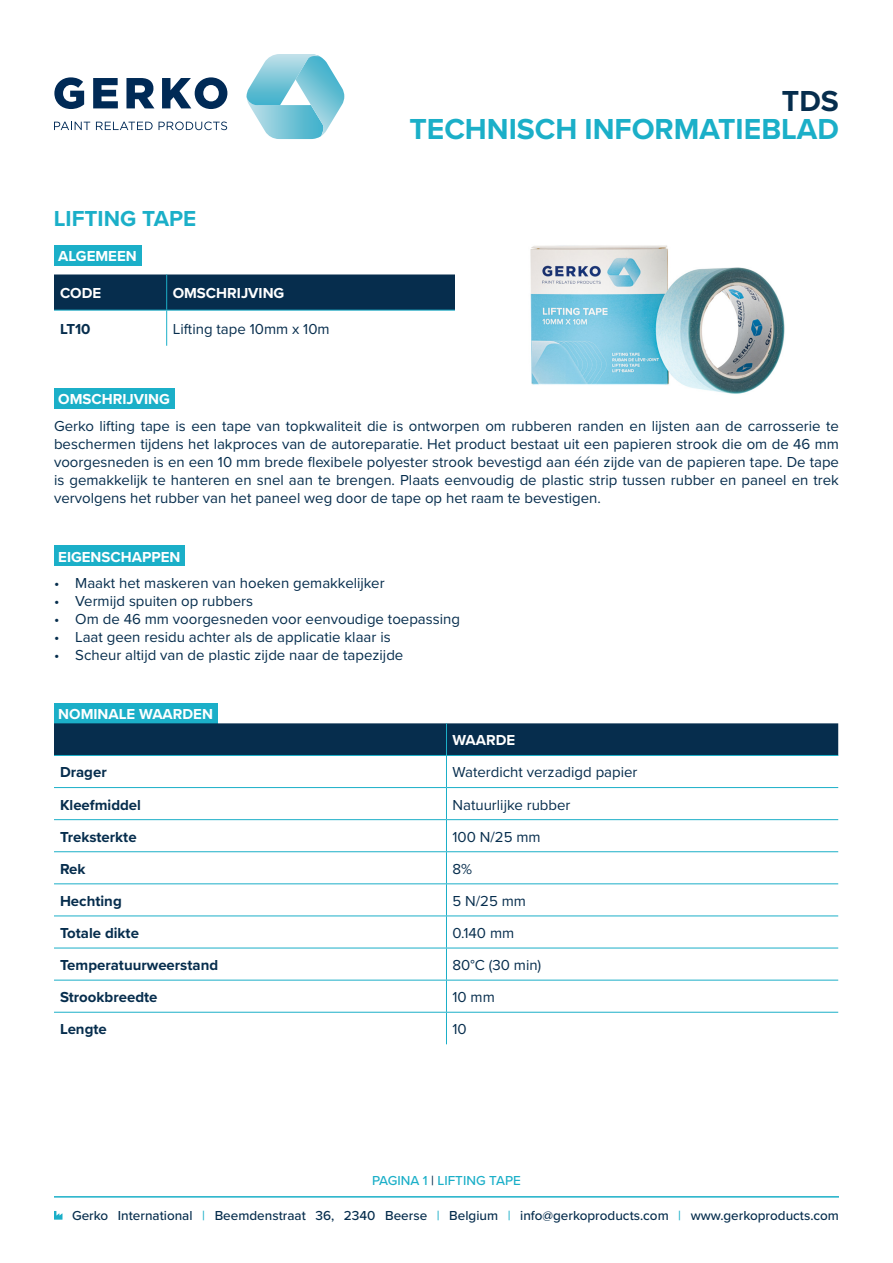
<style>
.page{position:relative;width:893px;height:1263px;background:#fff}
.page>*{position:absolute;margin:0;border:0;box-sizing:border-box;transform-origin:0 0}
.t1{font:700 30px "Proxima Nova";color:#1bafc8}
.t2{font:700 30px "Proxima Nova";color:#062d4d}
.t3{font:700 22.5px "Proxima Nova";color:#1bafc8}
.Alineastijl{font:15px/18px "Proxima Nova";color:#062d4d;text-align:justify}
.t4{font:700 15px "Proxima Nova";color:#062d4d}
.t5{font:700 15px "Proxima Nova";color:#fff}
.t6{font:500 13.5px "Proxima Nova";color:#062d4d}
.t7{font:500 13.5px "Proxima Nova";color:#1bafc8}
.s1{color:#062d4d}
.s2{color:#1bafc8}
</style>
<div class="page">
<div style="left:54px;top:245px;width:87px;height:21px;background:#1bafc8"></div>
<div style="left:54px;top:274px;width:401px;height:36px;background:#062d4d"></div>
<hr style="left:166px;top:274px;width:1px;height:36px;background:#1bafc8">
<hr style="left:54px;top:310px;width:113px;height:1px;background:#1bafc8">
<hr style="left:167px;top:310px;width:667px;height:1px;background:#1bafc8">
<hr style="left:166px;top:310px;width:1px;height:36px;background:#1bafc8">
<div style="left:54px;top:388px;width:121px;height:21px;background:#1bafc8"></div>
<div style="left:54px;top:546px;width:131px;height:20px;background:#1bafc8"></div>
<div style="left:54px;top:703px;width:163px;height:20px;background:#1bafc8"></div>
<div style="left:54px;top:723px;width:784px;height:32px;background:#062d4d"></div>
<hr style="left:446px;top:723px;width:1px;height:32px;background:#1bafc8">
<hr style="left:54px;top:755px;width:392px;height:1px;background:#1bafc8">
<hr style="left:54px;top:787px;width:392px;height:1px;background:#1bafc8">
<hr style="left:54px;top:819px;width:392px;height:1px;background:#1bafc8">
<hr style="left:54px;top:851px;width:392px;height:1px;background:#1bafc8">
<hr style="left:54px;top:883px;width:392px;height:1px;background:#1bafc8">
<hr style="left:54px;top:915px;width:392px;height:1px;background:#1bafc8">
<hr style="left:54px;top:948px;width:392px;height:1px;background:#1bafc8">
<hr style="left:54px;top:980px;width:392px;height:1px;background:#1bafc8">
<hr style="left:446px;top:756px;width:1px;height:31px;background:#1bafc8">
<hr style="left:446px;top:788px;width:1px;height:31px;background:#1bafc8">
<hr style="left:446px;top:820px;width:1px;height:31px;background:#1bafc8">
<hr style="left:446px;top:852px;width:1px;height:31px;background:#1bafc8">
<hr style="left:446px;top:884px;width:1px;height:31px;background:#1bafc8">
<hr style="left:446px;top:916px;width:1px;height:32px;background:#1bafc8">
<hr style="left:446px;top:948px;width:1px;height:32px;background:#1bafc8">
<hr style="left:446px;top:980px;width:1px;height:32px;background:#1bafc8">
<hr style="left:446px;top:755px;width:392px;height:1px;background:#1bafc8">
<hr style="left:446px;top:787px;width:392px;height:1px;background:#1bafc8">
<hr style="left:446px;top:819px;width:392px;height:1px;background:#1bafc8">
<hr style="left:446px;top:851px;width:392px;height:1px;background:#1bafc8">
<hr style="left:446px;top:883px;width:392px;height:1px;background:#1bafc8">
<hr style="left:446px;top:915px;width:392px;height:1px;background:#1bafc8">
<hr style="left:446px;top:948px;width:392px;height:1px;background:#1bafc8">
<hr style="left:446px;top:980px;width:392px;height:1px;background:#1bafc8">
<hr style="left:54px;top:1012px;width:392px;height:1px;background:#1bafc8">
<hr style="left:446px;top:1012px;width:1px;height:32px;background:#1bafc8">
<hr style="left:446px;top:1012px;width:392px;height:1px;background:#1bafc8">
<svg style="left:54px;top:122px;width:36px;height:8px"></svg>
<svg style="left:96px;top:122px;width:57px;height:8px"></svg>
<svg style="left:159px;top:122px;width:68px;height:8px"></svg>
<svg style="left:54px;top:77px;width:30px;height:32px"></svg>
<svg style="left:93px;top:78px;width:25px;height:30px"></svg>
<svg style="left:126px;top:78px;width:28px;height:30px"></svg>
<svg style="left:162px;top:77px;width:65px;height:32px"></svg>
<svg style="left:246px;top:54px;width:98px;height:85px"></svg>
<svg style="left:54px;top:1211px;width:8px;height:8px"></svg>
<hr style="left:54px;top:1196px;width:785px;height:1px;background:#1bafc8">
<div style="left:456px;top:194px;width:383px;height:223px;background:#fff"></div>
<img style="left:530px;top:245px;width:255px;height:149px">
<p class="t3" style="left:54px;top:202px;width:144px">LIFTING TAPE</p>
<p class="t5" style="left:58px;top:245px;width:80px">ALGEMEEN</p>
<p class="t5" style="left:60px;top:282px;width:43px">CODE</p>
<p class="t5" style="left:173px;top:282px;width:113px">OMSCHRIJVING</p>
<p class="t4" style="left:60px;top:318px;width:32px">LT10</p>
<p class="Alineastijl" style="left:173px;top:319px;width:158px">Lifting tape 10mm x 10m</p>
<p class="t2" style="left:782px;top:78px;width:58px">TDS</p>
<p class="t1" style="left:409px;top:107px;width:431px">TECHNISCH INFORMATIEBLAD</p>
<p class="t5" style="left:58px;top:388px;width:113px">OMSCHRIJVING</p>
<p class="Alineastijl" style="left:54px;top:416px;width:786px">Gerko lifting tape is een tape van topkwaliteit die is ontworpen om rubberen randen en lijsten aan de carrosserie te beschermen tijdens het lakproces van de autoreparatie. Het product bestaat uit een papieren strook die om de 46 mm voorgesneden is en een 10 mm brede flexibele polyester strook bevestigd aan één zijde van de papieren tape. De tape is gemakkelijk te hanteren en snel aan te brengen. Plaats eenvoudig de plastic strip tussen rubber en paneel en trek vervolgens het rubber van het paneel weg door de tape op het raam te bevestigen.</p>
<p class="t5" style="left:58px;top:545px;width:124px">EIGENSCHAPPEN</p>
<p class="Alineastijl" style="left:54px;top:574px;width:332px">• Maakt het maskeren van hoeken gemakkelijker</p>
<p class="Alineastijl" style="left:54px;top:592px;width:201px">• Vermijd spuiten op rubbers</p>
<p class="Alineastijl" style="left:54px;top:610px;width:408px">• Om de 46 mm voorgesneden voor eenvoudige toepassing</p>
<p class="Alineastijl" style="left:54px;top:628px;width:338px">• Laat geen residu achter als de applicatie klaar is</p>
<p class="Alineastijl" style="left:54px;top:646px;width:351px">• Scheur altijd van de plastic zijde naar de tapezijde</p>
<p class="t5" style="left:58px;top:703px;width:156px">NOMINALE WAARDEN</p>
<p class="t5" style="left:452px;top:729px;width:64px">WAARDE</p>
<p class="t4" style="left:60px;top:761px;width:48px">Drager</p>
<p class="Alineastijl" style="left:452px;top:763px;width:187px">Waterdicht verzadigd papier</p>
<p class="t4" style="left:60px;top:793px;width:83px">Kleefmiddel</p>
<p class="Alineastijl" style="left:452px;top:795px;width:120px">Natuurlijke rubber</p>
<p class="t4" style="left:60px;top:825px;width:78px">Treksterkte</p>
<p class="Alineastijl" style="left:452px;top:827px;width:90px">100 N/25 mm</p>
<p class="t4" style="left:60px;top:857px;width:27px">Rek</p>
<p class="Alineastijl" style="left:452px;top:859px;width:21px">8%</p>
<p class="t4" style="left:60px;top:890px;width:63px">Hechting</p>
<p class="Alineastijl" style="left:452px;top:891px;width:75px">5 N/25 mm</p>
<p class="t4" style="left:60px;top:922px;width:80px">Totale dikte</p>
<p class="Alineastijl" style="left:452px;top:923px;width:63px">0.140 mm</p>
<p class="t4" style="left:60px;top:954px;width:160px">Temperatuurweerstand</p>
<p class="Alineastijl" style="left:452px;top:955px;width:90px">80°C (30 min)</p>
<p class="t4" style="left:60px;top:986px;width:99px">Strookbreedte</p>
<p class="Alineastijl" style="left:452px;top:987px;width:44px">10 mm</p>
<p class="t4" style="left:60px;top:1018px;width:48px">Lengte</p>
<p class="Alineastijl" style="left:452px;top:1019px;width:16px">10</p>
<p class="t7" style="left:372px;top:1170px;width:150px">PAGINA 1 <span class="s1">|</span> LIFTING TAPE</p>
<p class="t6" style="left:72px;top:1205px;width:768px">Gerko International <span class="s2">|</span> Beemdenstraat 36, 2340 Beerse <span class="s2">|</span> Belgium <span class="s2">|</span> info@gerkoproducts.com <span class="s2">|</span> www.gerkoproducts.com</p>
</div>
